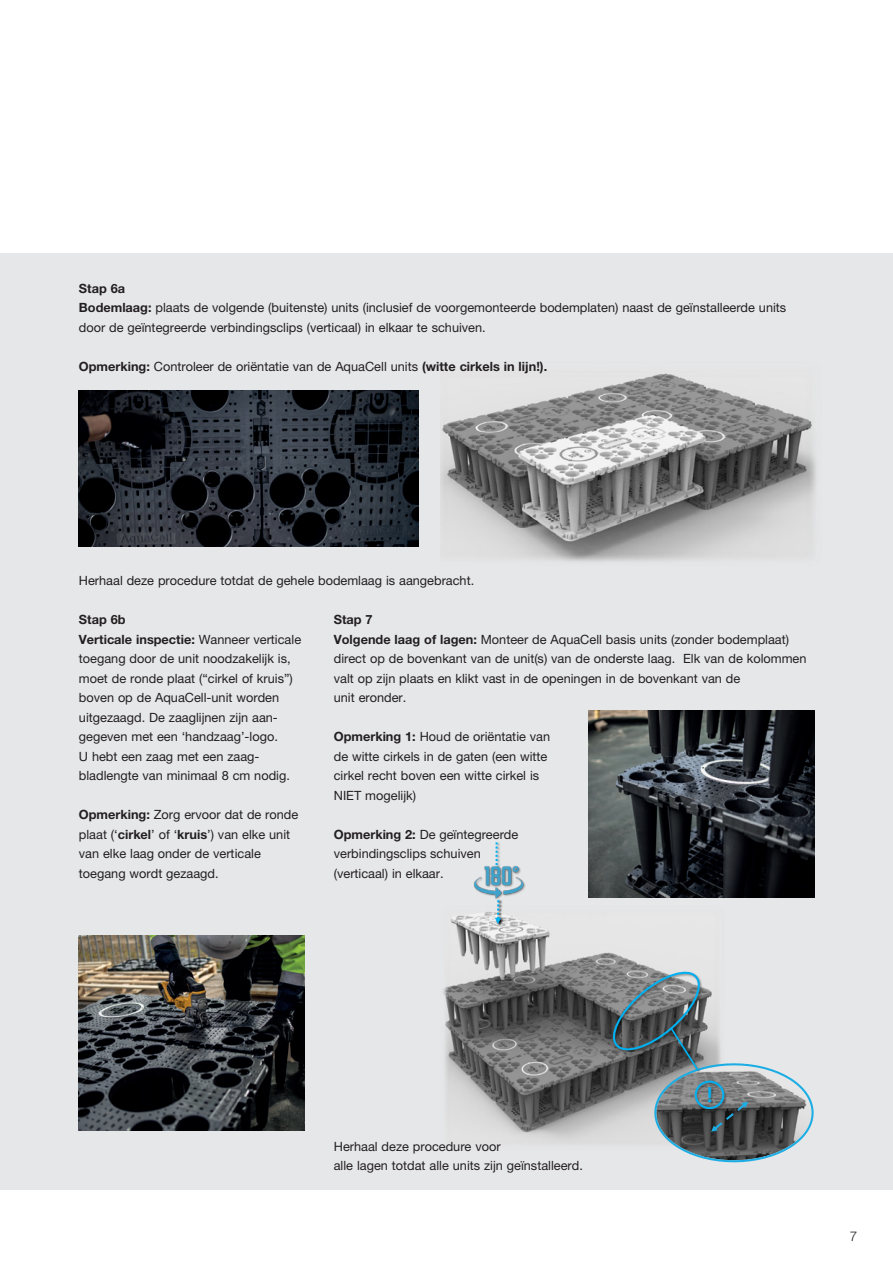
<style>
.page{position:relative;width:893px;height:1263px;background:#fff}
.page>*{position:absolute;margin:0;border:0;box-sizing:border-box;transform-origin:0 0}
.t1{font:700 22.05px "Calibri";color:#00b0f0}
.t2{font:300 13.5px "Helvetica Neue";color:#231f20}
.Normaal{font:12.75px/19.5px "Helvetica Neue";color:#231f20}
.Normaal-2{font:700 12.75px "Helvetica Neue";color:#231f20}
.s1{font-weight:700}
</style>
<div class="page">
<div style="left:0;top:254px;width:893px;height:936px;background:#e6e7e9"></div>
<img style="left:79px;top:391px;width:339px;height:156px">
<img style="left:79px;top:936px;width:225px;height:195px">
<img style="left:440px;top:373px;width:376px;height:189px">
<img style="left:443px;top:912px;width:194px;height:232px">
<img style="left:473px;top:865px;width:52px;height:34px">
<img style="left:494px;top:842px;width:8px;height:28px">
<svg style="left:496px;top:842px;width:2px;height:23px"></svg>
<img style="left:490px;top:899px;width:18px;height:36px">
<svg style="left:495px;top:900px;width:6px;height:24px"></svg>
<svg style="left:608px;top:964px;width:206px;height:199px"></svg>
<img style="left:589px;top:710px;width:225px;height:187px">
<p class="Normaal-2" style="left:79px;top:280px;width:48px">Stap 6a</p>
<p class="Normaal" style="left:79px;top:298px;width:709px"><span class="s1">Bodemlaag:</span> plaats de volgende (buitenste) units (inclusief de voorgemonteerde bodemplaten) naast de geïnstalleerde units door de geïntegreerde verbindingsclips (verticaal) in elkaar te schuiven.</p>
<p class="Normaal" style="left:79px;top:356px;width:470px"><span class="s1">Opmerking:</span> Controleer de oriëntatie van de AquaCell units <span class="s1">(witte cirkels in lijn!).</span></p>
<p class="Normaal" style="left:79px;top:571px;width:397px">Herhaal deze procedure totdat de gehele bodemlaag is aangebracht.</p>
<p class="Normaal-2" style="left:79px;top:612px;width:48px">Stap 6b</p>
<p class="Normaal" style="left:79px;top:629px;width:224px"><span class="s1">Verticale inspectie:</span> Wanneer verticale toegang door de unit noodzakelijk is, moet de ronde plaat (“cirkel of kruis”) boven op de AquaCell-unit worden uitgezaagd. De zaaglijnen zijn aan&shy;gegeven met een ‘handzaag’-logo.<br>U hebt een zaag met een zaag&shy;bladlengte van minimaal 8 cm nodig.</p>
<p class="Normaal" style="left:79px;top:805px;width:221px"><span class="s1">Opmerking:</span> Zorg ervoor dat de ronde plaat (‘<span class="s1">cirkel</span>’ of ‘<span class="s1">kruis</span>’) van elke unit van elke laag onder de verticale toegang wordt gezaagd.</p>
<p class="Normaal-2" style="left:334px;top:612px;width:40px">Stap 7</p>
<p class="Normaal" style="left:334px;top:629px;width:474px"><span class="s1">Volgende laag of lagen:</span> Monteer de AquaCell basis units (zonder bodemplaat) direct op de bovenkant van de unit(s) van de onderste laag. Elk van de kolommen valt op zijn plaats en klikt vast in de openingen in de bovenkant van de<br>unit eronder.</p>
<p class="Normaal" style="left:334px;top:727px;width:218px"><span class="s1">Opmerking 1:</span> Houd de oriëntatie van de witte cirkels in de gaten (een witte cirkel recht boven een witte cirkel is<br>NIET mogelijk)</p>
<p class="Normaal" style="left:334px;top:824px;width:186px"><span class="s1">Opmerking 2:</span> De geïntegreerde verbindingsclips schuiven (verticaal) in elkaar.</p>
<p class="Normaal" style="left:334px;top:1136px;width:251px">Herhaal deze procedure voor<br>alle lagen totdat alle units zijn geïnstalleerd.</p>
<p class="t1" style="left:706px;top:1081px;width:9px">!</p>
<p class="t2" style="left:850px;top:1227px;width:9px">7</p>
</div>
